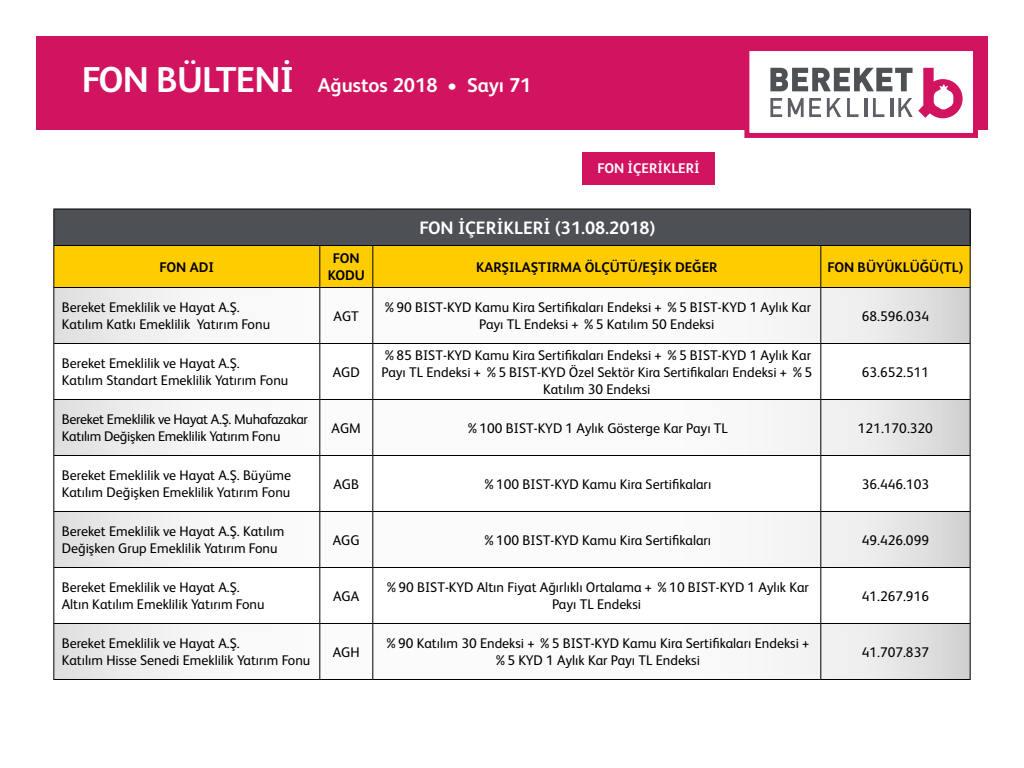
<style>
.page{position:relative;width:1024px;height:768px;background:#fff}
.page>*{position:absolute;margin:0;border:0;box-sizing:border-box;transform-origin:0 0}
.t1{font:700 20px "FS Albert";color:#fff}
.t2{font:700 18px "FS Albert";color:#fff}
.t3{font:14px/16.8px "FS Albert";color:#000}
.t4{font:14px/17px "FS Albert";letter-spacing:-.02em;color:#000}
.t5{font:700 14px/16.8px "FS Albert";color:#000;text-align:center}
.t6{font:700 14px "FS Albert";color:#fff}
.s1{font-size:36px}
</style>
<div class="page">
<div style="left:36px;top:36px;width:952px;height:94px;background:#d2135f"></div>
<div style="left:582px;top:152px;width:133px;height:33px;background:#d2135f"></div>
<div style="left:54px;top:209px;width:916px;height:37px;background:#4d5055"></div>
<div style="left:54px;top:246px;width:916px;height:41px;background:#fc0"></div>
<svg style="left:54px;top:288px;width:916px;height:391px"></svg>
<hr style="left:53px;top:209px;width:267px;height:1px;background:#000">
<hr style="left:53px;top:210px;width:1px;height:35px;background:#000">
<hr style="left:320px;top:209px;width:53px;height:1px;background:#000">
<hr style="left:373px;top:209px;width:448px;height:1px;background:#000">
<hr style="left:821px;top:209px;width:150px;height:1px;background:#000">
<hr style="left:970px;top:210px;width:1px;height:35px;background:#000">
<hr style="left:53px;top:245px;width:267px;height:1px;background:#000">
<hr style="left:53px;top:246px;width:1px;height:41px;background:#000">
<hr style="left:320px;top:245px;width:53px;height:1px;background:#000">
<hr style="left:319px;top:246px;width:1px;height:41px;background:#000">
<hr style="left:373px;top:245px;width:448px;height:1px;background:#000">
<hr style="left:372px;top:246px;width:1px;height:41px;background:#000">
<hr style="left:821px;top:245px;width:150px;height:1px;background:#000">
<hr style="left:820px;top:246px;width:1px;height:41px;background:#000">
<hr style="left:970px;top:246px;width:1px;height:41px;background:#000">
<hr style="left:53px;top:287px;width:267px;height:1px;background:#000">
<hr style="left:53px;top:288px;width:1px;height:55px;background:#000">
<hr style="left:320px;top:287px;width:53px;height:1px;background:#000">
<hr style="left:319px;top:288px;width:1px;height:55px;background:#000">
<hr style="left:373px;top:287px;width:448px;height:1px;background:#000">
<hr style="left:372px;top:288px;width:1px;height:55px;background:#000">
<hr style="left:821px;top:287px;width:150px;height:1px;background:#000">
<hr style="left:820px;top:288px;width:1px;height:55px;background:#000">
<hr style="left:970px;top:288px;width:1px;height:55px;background:#000">
<hr style="left:53px;top:343px;width:267px;height:1px;background:#000">
<hr style="left:53px;top:344px;width:1px;height:55px;background:#000">
<hr style="left:320px;top:343px;width:53px;height:1px;background:#000">
<hr style="left:319px;top:344px;width:1px;height:55px;background:#000">
<hr style="left:373px;top:343px;width:448px;height:1px;background:#000">
<hr style="left:372px;top:344px;width:1px;height:55px;background:#000">
<hr style="left:821px;top:343px;width:150px;height:1px;background:#000">
<hr style="left:820px;top:344px;width:1px;height:55px;background:#000">
<hr style="left:970px;top:344px;width:1px;height:55px;background:#000">
<hr style="left:53px;top:399px;width:267px;height:1px;background:#000">
<hr style="left:53px;top:400px;width:1px;height:55px;background:#000">
<hr style="left:320px;top:399px;width:53px;height:1px;background:#000">
<hr style="left:319px;top:400px;width:1px;height:55px;background:#000">
<hr style="left:373px;top:399px;width:448px;height:1px;background:#000">
<hr style="left:372px;top:400px;width:1px;height:55px;background:#000">
<hr style="left:821px;top:399px;width:150px;height:1px;background:#000">
<hr style="left:820px;top:400px;width:1px;height:55px;background:#000">
<hr style="left:970px;top:400px;width:1px;height:55px;background:#000">
<hr style="left:53px;top:455px;width:267px;height:1px;background:#000">
<hr style="left:53px;top:456px;width:1px;height:55px;background:#000">
<hr style="left:320px;top:455px;width:53px;height:1px;background:#000">
<hr style="left:319px;top:456px;width:1px;height:55px;background:#000">
<hr style="left:373px;top:455px;width:448px;height:1px;background:#000">
<hr style="left:372px;top:456px;width:1px;height:55px;background:#000">
<hr style="left:821px;top:455px;width:150px;height:1px;background:#000">
<hr style="left:820px;top:456px;width:1px;height:55px;background:#000">
<hr style="left:970px;top:456px;width:1px;height:55px;background:#000">
<hr style="left:53px;top:511px;width:267px;height:1px;background:#000">
<hr style="left:53px;top:512px;width:1px;height:55px;background:#000">
<hr style="left:320px;top:511px;width:53px;height:1px;background:#000">
<hr style="left:319px;top:512px;width:1px;height:55px;background:#000">
<hr style="left:373px;top:511px;width:448px;height:1px;background:#000">
<hr style="left:372px;top:512px;width:1px;height:55px;background:#000">
<hr style="left:821px;top:511px;width:150px;height:1px;background:#000">
<hr style="left:820px;top:512px;width:1px;height:55px;background:#000">
<hr style="left:970px;top:512px;width:1px;height:55px;background:#000">
<hr style="left:53px;top:567px;width:267px;height:1px;background:#000">
<hr style="left:53px;top:568px;width:1px;height:55px;background:#000">
<hr style="left:320px;top:567px;width:53px;height:1px;background:#000">
<hr style="left:319px;top:568px;width:1px;height:55px;background:#000">
<hr style="left:373px;top:567px;width:448px;height:1px;background:#000">
<hr style="left:372px;top:568px;width:1px;height:55px;background:#000">
<hr style="left:821px;top:567px;width:150px;height:1px;background:#000">
<hr style="left:820px;top:568px;width:1px;height:55px;background:#000">
<hr style="left:970px;top:568px;width:1px;height:55px;background:#000">
<hr style="left:53px;top:623px;width:267px;height:1px;background:#000">
<hr style="left:53px;top:624px;width:1px;height:55px;background:#000">
<hr style="left:320px;top:623px;width:53px;height:1px;background:#000">
<hr style="left:319px;top:624px;width:1px;height:55px;background:#000">
<hr style="left:373px;top:623px;width:448px;height:1px;background:#000">
<hr style="left:372px;top:624px;width:1px;height:55px;background:#000">
<hr style="left:821px;top:623px;width:150px;height:1px;background:#000">
<hr style="left:820px;top:624px;width:1px;height:55px;background:#000">
<hr style="left:970px;top:624px;width:1px;height:55px;background:#000">
<hr style="left:53px;top:679px;width:267px;height:1px;background:#000">
<hr style="left:320px;top:679px;width:53px;height:1px;background:#000">
<hr style="left:373px;top:679px;width:448px;height:1px;background:#000">
<hr style="left:821px;top:679px;width:150px;height:1px;background:#000">
<svg style="left:744px;top:51px;width:234px;height:87px;background:#dec1ce"></svg>
<h1 class="t1" style="left:82px;top:72px;width:451px"><span class="s1">FON BÜLTENİ</span> Ağustos 2018 • Sayı 71</h1>
<p class="t6" style="left:598px;top:159px;width:104px">FON İÇERİKLERİ</p>
<p class="t2" style="left:419px;top:216px;width:238px">FON İÇERİKLERİ (31.08.2018)</p>
<p class="t5" style="left:160px;top:258px;width:56px">FON ADI</p>
<p class="t5" style="left:328px;top:250px;width:39px">FON<br>KODU</p>
<p class="t5" style="left:476px;top:258px;width:243px">KARŞILAŞTIRMA ÖLÇÜTÜ/EŞİK DEĞER</p>
<p class="t5" style="left:828px;top:258px;width:137px">FON BÜYÜKLÜĞÜ(TL)</p>
<p class="t3" style="left:62px;top:299px;width:210px">Bereket Emeklilik ve Hayat A.Ş.<br>Katılım Katkı Emeklilik Yatırım Fonu</p>
<p class="t3" style="left:334px;top:307px;width:27px">AGT</p>
<p class="t3" style="left:383px;top:299px;width:430px;text-align:center">%90 BIST-KYD Kamu Kira Sertifikaları Endeksi + %5 BIST-KYD 1 Aylık Kar<br>Payı TL Endeksi + %5 Katılım 50 Endeksi</p>
<p class="t3" style="left:862px;top:307px;width:69px">68.596.034</p>
<p class="t3" style="left:62px;top:355px;width:228px">Bereket Emeklilik ve Hayat A.Ş.<br>Katılım Standart Emeklilik Yatırım Fonu</p>
<p class="t3" style="left:333px;top:363px;width:29px">AGD</p>
<p class="t3" style="left:382px;top:346px;width:432px;text-align:center">%85 BIST-KYD Kamu Kira Sertifikaları Endeksi + %5 BIST-KYD 1 Aylık Kar<br>Payı TL Endeksi + %5 BIST-KYD Özel Sektör Kira Sertifikaları Endeksi + %5<br>Katılım 30 Endeksi</p>
<p class="t3" style="left:862px;top:363px;width:69px">63.652.511</p>
<p class="t4" style="left:62px;top:410px;width:248px">Bereket Emeklilik ve Hayat A.Ş. Muhafazakar<br>Katılım Değişken Emeklilik Yatırım Fonu</p>
<p class="t3" style="left:332px;top:419px;width:31px">AGM</p>
<p class="t3" style="left:466px;top:419px;width:264px">%100 BIST-KYD 1 Aylık Gösterge Kar Payı TL</p>
<p class="t3" style="left:858px;top:419px;width:77px">121.170.320</p>
<p class="t3" style="left:62px;top:467px;width:231px">Bereket Emeklilik ve Hayat A.Ş. Büyüme<br>Katılım Değişken Emeklilik Yatırım Fonu</p>
<p class="t3" style="left:333px;top:475px;width:27px">AGB</p>
<p class="t3" style="left:482px;top:475px;width:231px">%100 BIST-KYD Kamu Kira Sertifikaları</p>
<p class="t3" style="left:862px;top:475px;width:69px">36.446.103</p>
<p class="t3" style="left:62px;top:523px;width:224px">Bereket Emeklilik ve Hayat A.Ş. Katılım<br>Değişken Grup Emeklilik Yatırım Fonu</p>
<p class="t3" style="left:333px;top:531px;width:28px">AGG</p>
<p class="t3" style="left:482px;top:531px;width:231px">%100 BIST-KYD Kamu Kira Sertifikaları</p>
<p class="t3" style="left:862px;top:531px;width:69px">49.426.099</p>
<p class="t3" style="left:62px;top:579px;width:204px">Bereket Emeklilik ve Hayat A.Ş.<br>Altın Katılım Emeklilik Yatırım Fonu</p>
<p class="t3" style="left:333px;top:587px;width:28px">AGA</p>
<p class="t3" style="left:384px;top:579px;width:426px;text-align:center">%90 BIST-KYD Altın Fiyat Ağırlıklı Ortalama + %10 BIST-KYD 1 Aylık Kar<br>Payı TL Endeksi</p>
<p class="t3" style="left:862px;top:587px;width:69px">41.267.916</p>
<p class="t3" style="left:62px;top:635px;width:250px">Bereket Emeklilik ve Hayat A.Ş.<br>Katılım Hisse Senedi Emeklilik Yatırım Fonu</p>
<p class="t3" style="left:333px;top:643px;width:28px">AGH</p>
<p class="t3" style="left:384px;top:635px;width:427px;text-align:center">%90 Katılım 30 Endeksi + %5 BIST-KYD Kamu Kira Sertifikaları Endeksi + %5 KYD 1 Aylık Kar Payı TL Endeksi</p>
<p class="t3" style="left:862px;top:643px;width:69px">41.707.837</p>
</div>
